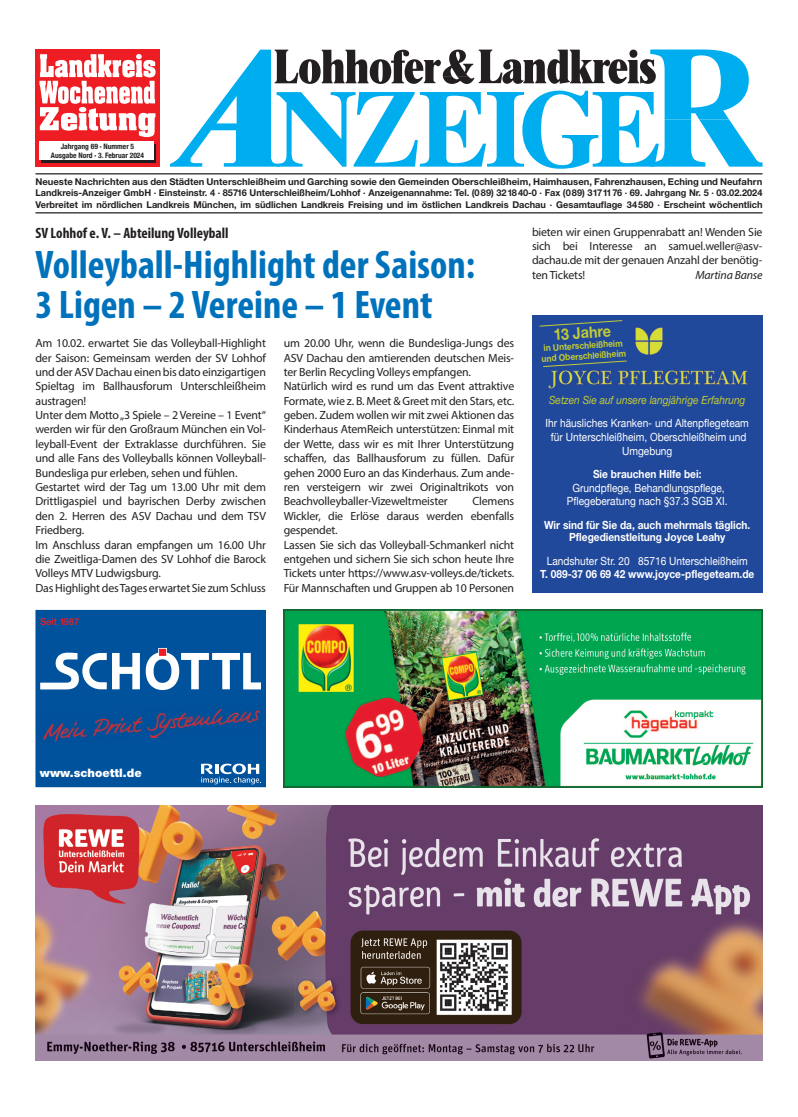
<style>
.page{position:relative;width:798px;height:1117px;background:#fff}
.page>*{position:absolute;margin:0;border:0;box-sizing:border-box;transform-origin:0 0}
.t1{font:700 condensed 40px/40px "Myriad Pro";color:#0072bc}
.t2{font:700 15.88px "Helvetica Neue";color:#c2cb34;scale:.9 1}
.t3{font:700 condensed 15px "Myriad Pro";color:#231f20}
.t4{font:11.88px/14.4px "Myriad Pro";letter-spacing:-.015em;color:#231f20;text-align:justify}
.t5{font:italic 11.88px "Myriad Pro";letter-spacing:-.015em;color:#231f20}
.t6{font:900 11.62px "Helvetica Neue";color:#fff}
.t7{font:11.25px/13.8px "Helvetica Neue";color:#fff;text-align:center;scale:.9 1}
.t8{font:700 11.25px "Helvetica Neue";color:#fff;scale:.9 1}
.t9{font:italic 11.25px "Helvetica Neue";color:#c2cb34;scale:.9 1}
.t10{font:500 9.5px "Helvetica Neue";color:#ee1d23}
.t11{font:700 9.38px/11.2px "Helvetica Neue";color:#231f20;text-align:justify}
.t12{font:700 9.25px/10.6px "Helvetica Neue";color:#c2cb34;scale:.9 1}
.t13{font:700 condensed 7.5px "Helvetica Neue";color:#231f20}
</style>
<div class="page">
<hr style="left:35px;top:173px;width:727px;height:1px;background:#231f20">
<hr style="left:35px;top:212px;width:727px;height:1px;background:#231f20">
<svg style="left:170px;top:49px;width:592px;height:120px"></svg>
<div style="left:35px;top:50px;width:124px;height:117px;background:#ee1d23"></div>
<svg style="left:39px;top:54px;width:116px;height:83px"></svg>
<div style="left:35px;top:139px;width:124px;height:28px;background:linear-gradient(to right,#ea1d23,#f01d23)"></div>
<div style="left:42px;top:144px;width:114px;height:18px;background:#231f20"></div>
<div style="left:39px;top:141px;width:115px;height:19px;background:#fff"></div>
<div style="left:37px;top:611px;width:227px;height:174px;background:#01529d"></div>
<div style="left:35px;top:609px;width:231px;height:178px;border:1px solid #01529d"></div>
<svg style="left:146px;top:648px;width:115px;height:42px"></svg>
<svg style="left:40px;top:652px;width:100px;height:37px"></svg>
<svg style="left:201px;top:763px;width:60px;height:21px"></svg>
<img style="left:43px;top:709px;width:217px;height:34px">
<div style="left:531px;top:315px;width:231px;height:49px;background:#21499b"></div>
<img style="left:531px;top:316px;width:132px;height:43px">
<div style="left:531px;top:359px;width:231px;height:233px;background:#21499b"></div>
<svg style="left:538px;top:319px;width:85px;height:8px"></svg>
<svg style="left:531px;top:363px;width:231px;height:30px;background:#375890"></svg>
<svg style="left:542px;top:360px;width:85px;height:7px"></svg>
<img style="left:35px;top:805px;width:727px;height:254px">
<img style="left:283px;top:609px;width:479px;height:177px">
<p class="t13" style="left:61px;top:142px;width:75px">Jahrgang 69 · Nummer 5</p>
<p class="t13" style="left:51px;top:150px;width:95px">Ausgabe Nord · 3. Februar 2024</p>
<p class="t11" style="left:35px;top:177px;width:728px">Neueste Nachrichten aus den Städten Unterschleißheim und Garching sowie den Gemeinden Oberschleißheim, Haimhausen, Fahrenzhausen, Eching und Neufahrn Landkreis-Anzeiger GmbH · Einsteinstr. 4 · 85716 Unterschleißheim/Lohhof · Anzeigenannahme: Tel. (0 89) 321840-0 · Fax (0 89) 3171176 · 69. Jahrgang Nr. 5 · 03.02.2024<br>Verbreitet im nördlichen Landkreis München, im südlichen Landkreis Freising und im östlichen Landkreis Dachau · Gesamtauflage 34 580 · Erscheint wöchentlich</p>
<p class="t3" style="left:35px;top:227px;width:195px">SV Lohhof e. V. – Abteilung Volleyball</p>
<p class="t1" style="left:35px;top:248px;width:441px">Volleyball-Highlight der Saison:<br>3 Ligen – 2 Vereine – 1 Event</p>
<p class="t4" style="left:35px;top:337px;width:232px">Am 10.02. erwartet Sie das Volleyball-Highlight der Saison: Gemeinsam werden der SV Lohhof und der ASV Dachau einen bis dato einzigartigen Spieltag im Ballhausforum Unterschleißheim austragen!</p>
<p class="t4" style="left:35px;top:409px;width:232px">Unter dem Motto „3 Spiele – 2 Vereine – 1 Event“ werden wir für den Großraum München ein Vol&shy;leyball-Event der Extraklasse durchführen. Sie und alle Fans des Volleyballs können Volleyball-Bundesliga pur erleben, sehen und fühlen.</p>
<p class="t4" style="left:35px;top:480px;width:232px">Gestartet wird der Tag um 13.00 Uhr mit dem Drittligaspiel und bayrischen Derby zwischen den 2. Herren des ASV Dachau und dem TSV Friedberg.</p>
<p class="t4" style="left:35px;top:538px;width:232px">Im Anschluss daran empfangen um 16.00 Uhr die Zweitliga-Damen des SV Lohhof die Barock Volleys MTV Ludwigsburg.</p>
<p class="t4" style="left:35px;top:581px;width:232px">Das Highlight des Tages erwartet Sie zum Schluss</p>
<p class="t10" style="left:40px;top:618px;width:41px">Seit 1987</p>
<p class="t4" style="left:283px;top:337px;width:232px">um 20.00 Uhr, wenn die Bundesliga-Jungs des ASV Dachau den amtierenden deutschen Meis&shy;ter Berlin Recycling Volleys empfangen.</p>
<p class="t4" style="left:283px;top:380px;width:232px">Natürlich wird es rund um das Event attraktive Formate, wie z. B. Meet &amp; Greet mit den Stars, etc. geben. Zudem wollen wir mit zwei Aktionen das Kinderhaus AtemReich unterstützen: Einmal mit der Wette, dass wir es mit Ihrer Unterstützung schaffen, das Ballhausforum zu füllen. Dafür gehen 2000 Euro an das Kinderhaus. Zum ande&shy;ren versteigern wir zwei Originaltrikots von Beachvolleyballer-Vizeweltmeister</p>
<p class="t4" style="left:283px;top:495px;width:232px;text-indent:189px">Clemens Wickler, die Erlöse daraus werden ebenfalls gespendet.</p>
<p class="t4" style="left:283px;top:538px;width:232px">Lassen Sie sich das Volleyball-Schmankerl nicht entgehen und sichern Sie sich schon heute Ihre Tickets unter https://www.asv-volleys.de/tickets.<br>Für Mannschaften und Gruppen ab 10 Personen</p>
<p class="t4" style="left:531px;top:225px;width:232px">bieten wir einen Gruppenrabatt an! Wenden Sie sich bei Interesse an samuel.weller@asv&shy;dachau.de mit der genauen Anzahl der benötig&shy;ten Tickets!</p>
<p class="t5" style="left:695px;top:268px;width:69px">Martina Banse</p>
<p class="t2" style="left:553px;top:329px;width:65px;rotate:-4deg">13 Jahre</p>
<p class="t12" style="left:540px;top:344px;width:95px;rotate:-4deg">in Unterschleißheim und Oberschleißheim</p>
<p class="t9" style="left:549px;top:396px;width:220px">Setzen Sie auf unsere langjährige Erfahrung</p>
<p class="t7" style="left:545px;top:416px;width:227px">Ihr häusliches Kranken- und Altenpflegeteam für Unterschleißheim, Oberschleißheim und<br>Umgebung</p>
<p class="t8" style="left:592px;top:469px;width:122px">Sie brauchen Hilfe bei:</p>
<p class="t7" style="left:572px;top:480px;width:170px">Grundpflege, Behandlungspflege,</p>
<p class="t7" style="left:566px;top:494px;width:180px">Pflegeberatung nach §37.3 SGB XI.</p>
<p class="t8" style="left:544px;top:520px;width:231px">Wir sind für Sie da, auch mehrmals täglich.</p>
<p class="t8" style="left:569px;top:533px;width:175px">Pflegedienstleitung Joyce Leahy</p>
<p class="t7" style="left:546px;top:553px;width:225px">Landshuter Str. 20 85716 Unterschleißheim</p>
<p class="t8" style="left:540px;top:569px;width:239px">T. 089-37 06 69 42 www.joyce-pflegeteam.de</p>
<p class="t6" style="left:40px;top:768px;width:103px">www.schoettl.de</p>
</div>
